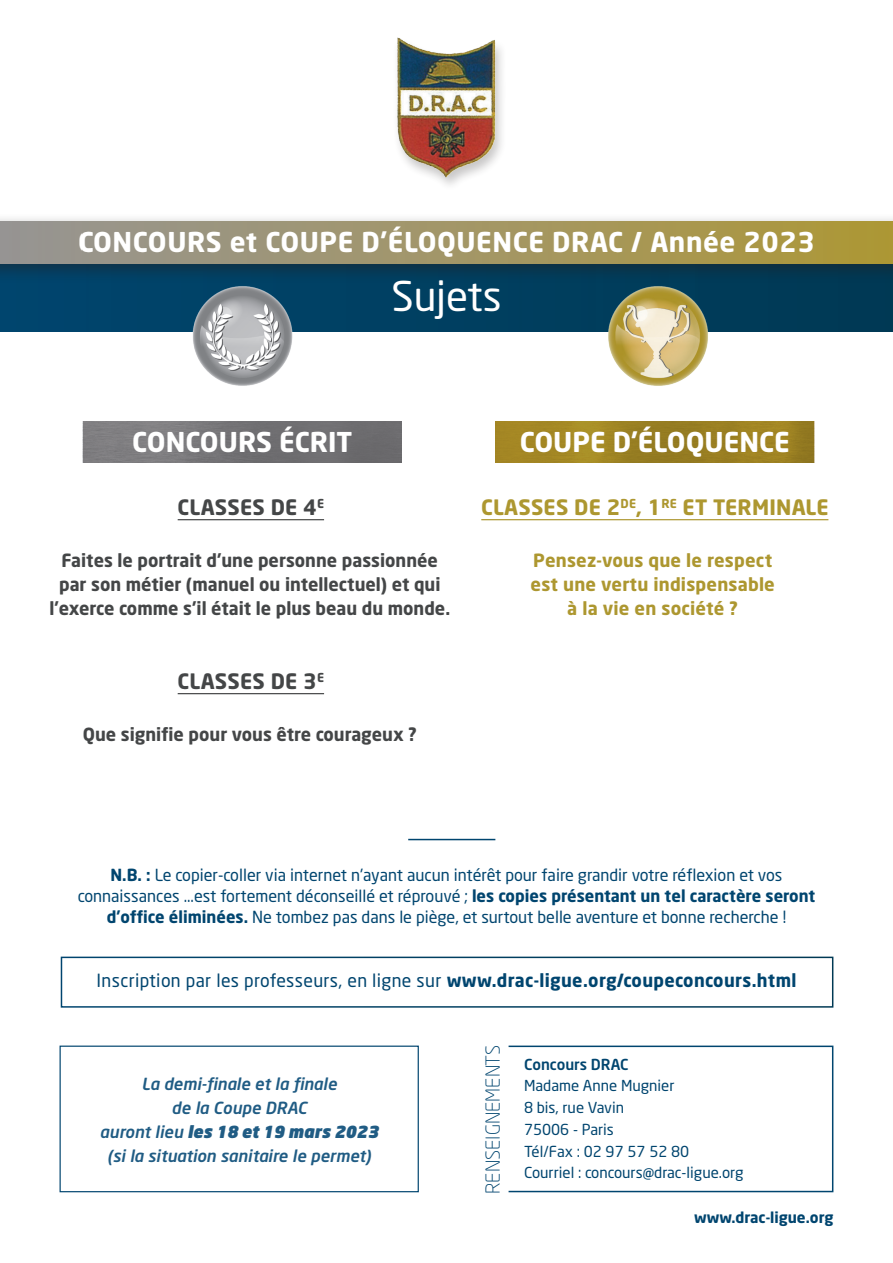
<style>
.page{position:relative;width:893px;height:1263px;background:#fff}
.page>*{position:absolute;margin:0;border:0;box-sizing:border-box;transform-origin:0 0}
.t1{font:40.5px "Neo Sans";color:#fff}
.t2{font:700 27px "Neo Sans";letter-spacing:.02em;color:#fff}
.t3{font:700 27px "Neo Sans";color:#fff}
.t4{font:700 21px "Neo Sans";letter-spacing:.01em;color:#ad9730}
.t5{font:700 21px "Neo Sans";letter-spacing:.01em;color:#444647}
.t6{font:300 19.05px "Neo Sans";color:#00456f}
.t7{font:700 18px/24px "Neo Sans";color:#444647;text-align:center}
.t8{font:18px "Neo Sans";letter-spacing:.02em;color:#00456f}
.t9{font:700 18px/24px "Neo Sans";letter-spacing:.01em;color:#ad9730;text-align:center}
.t10{font:16.5px/21px "Neo Sans";color:#00456f;text-align:center}
.t11{font:italic 500 16.5px/24px "Neo Sans";color:#205c84;text-align:center}
.t12{font:15px "Neo Sans";color:#00456f}
.t13{font:700 15px "Neo Sans";color:#00456f}
.t14{font:500 15px "Neo Sans";color:#00456f}
.s1{font-weight:700}
.s2{font-weight:900}
</style>
<div class="page">
<div style="left:0;top:264px;width:893px;height:68px;background:#003f61"></div>
<div style="left:61px;top:957px;width:772px;height:51px;border:2px solid #fff"></div>
<div style="left:0;top:213px;width:893px;height:71px;background:#231f20;opacity:.5"></div>
<div style="left:0;top:221px;width:893px;height:43px;background:linear-gradient(to right,#969595,#ae9838)"></div>
<img style="left:83px;top:421px;width:319px;height:42px">
<img style="left:495px;top:421px;width:319px;height:42px">
<hr style="left:178px;top:519px;width:146px;height:1px;background:#444647">
<hr style="left:178px;top:693px;width:146px;height:1px;background:#444647">
<hr style="left:481px;top:519px;width:347px;height:1px;background:#ad9730">
<div style="left:60px;top:1045px;width:359px;height:147px;border:1px solid #00456f"></div>
<div style="left:508px;top:1045px;width:325px;height:147px;border:2px solid #00456f"></div>
<img style="left:397px;top:37px;width:105px;height:148px">
<hr style="left:408px;top:839px;width:87px;height:1px;background:#00456f">
<img style="left:178px;top:267px;width:130px;height:119px">
<img style="left:589px;top:267px;width:131px;height:119px">
<p class="t2" style="left:78px;top:225px;width:738px">CONCOURS et COUPE D’ÉLOQUENCE DRAC / Année 2023</p>
<p class="t1" style="left:391px;top:271px;width:112px">Sujets</p>
<p class="t3" style="left:132px;top:424px;width:222px">CONCOURS ÉCRIT</p>
<p class="t5" style="left:178px;top:494px;width:148px">CLASSES DE 4<sup>E</sup></p>
<p class="t3" style="left:520px;top:424px;width:272px">COUPE D'ÉLOQUENCE</p>
<p class="t4" style="left:481px;top:494px;width:349px">CLASSES DE 2<sup>DE</sup>, 1<sup>RE</sup> ET TERMINALE</p>
<p class="t7" style="left:49px;top:548px;width:402px">Faites le portrait d'une personne passionnée par son métier (manuel ou intellectuel) et qui l'exerce comme s'il était le plus beau du monde.</p>
<p class="t5" style="left:178px;top:667px;width:148px">CLASSES DE 3<sup>E</sup></p>
<p class="t7" style="left:83px;top:722px;width:336px">Que signifie pour vous être courageux ?</p>
<p class="t9" style="left:531px;top:548px;width:246px">Pensez-vous que le respect est une vertu indispensable à la vie en société ?</p>
<p class="t10" style="left:78px;top:864px;width:739px"><span class="s1">N.B. :</span> Le copier-coller via internet n'ayant aucun intérêt pour faire grandir votre réflexion et vos connaissances ...est fortement déconseillé et réprouvé ; <span class="s1">les copies présentant un tel caractère seront d'office éliminées.</span> Ne tombez pas dans le piège, et surtout belle aventure et bonne recherche !</p>
<p class="t8" style="left:97px;top:970px;width:701px">Inscription par les professeurs, en ligne sur <span class="s1">www.drac-ligue.org/coupeconcours.html</span></p>
<p class="t11" style="left:100px;top:1071px;width:280px">La demi-finale et la finale<br>de la Coupe DRAC<br>auront lieu <span class="s2">les 18 et 19 mars 2023 </span>(si la situation sanitaire le permet)</p>
<p class="t6" style="left:481px;top:1194px;width:151px;rotate:-90deg">RENSEIGNEMENTS</p>
<p class="t14" style="left:524px;top:1054px;width:106px">Concours DRAC</p>
<p class="t12" style="left:524px;top:1077px;width:152px">Madame Anne Mugnier</p>
<p class="t12" style="left:524px;top:1098px;width:102px">8 bis, rue Vavin</p>
<p class="t12" style="left:524px;top:1120px;width:91px">75006 - Paris</p>
<p class="t12" style="left:524px;top:1142px;width:167px">Tél/Fax : 02 97 57 52 80</p>
<p class="t12" style="left:524px;top:1164px;width:221px">Courriel : concours@drac-ligue.org</p>
<p class="t13" style="left:694px;top:1208px;width:141px">www.drac-ligue.org</p>
</div>
